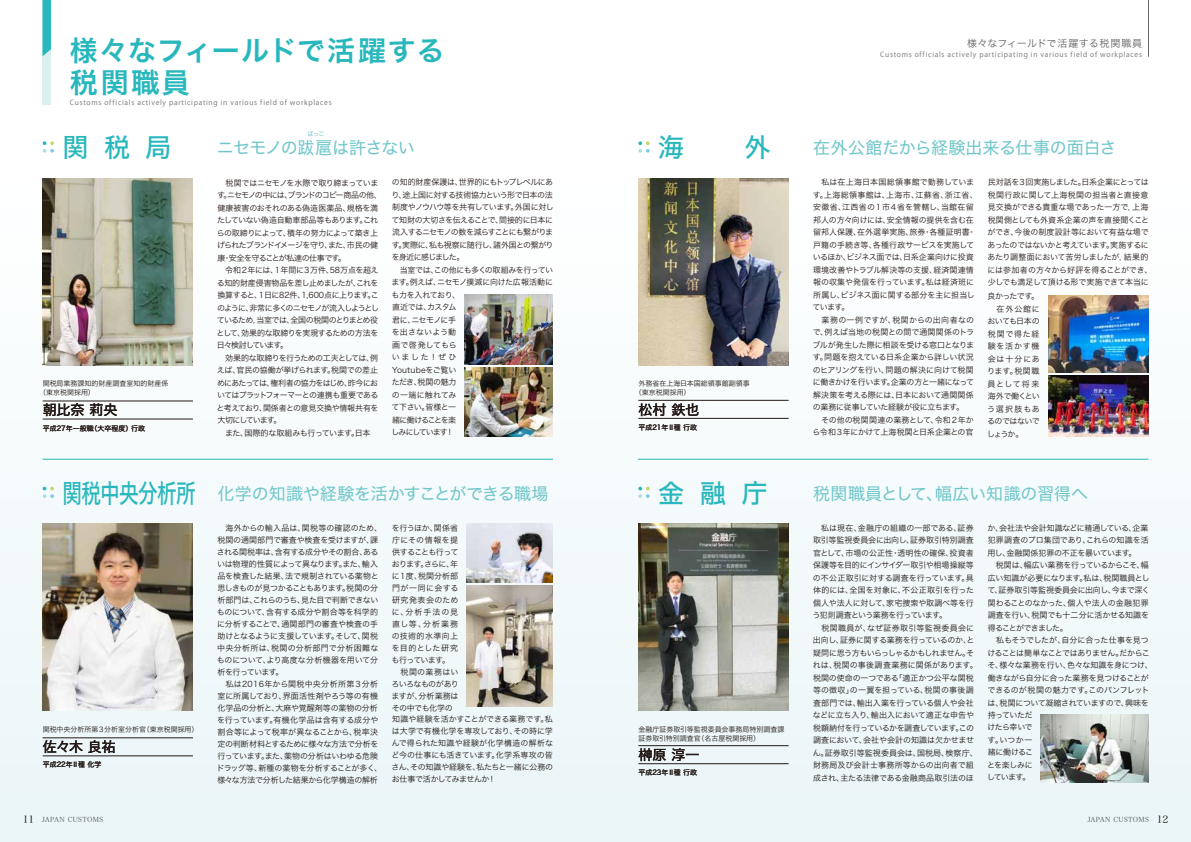
<style>
.page{position:relative;width:1191px;height:842px;background:#fff}
.page>*{position:absolute;margin:0;border:0;box-sizing:border-box;transform-origin:0 0}
.t1{font:28px/32px "Hira Kaku Std N W6";letter-spacing:.05em;color:#28b7bd}
.t2{font:26px "Hira Kaku Std N W5";letter-spacing:.6em;color:#28b7bd}
.t3{font:17px "Hira Kaku Std N W4";letter-spacing:-.01em;color:#70c6ca}
.t4{font:17px "Hira Kaku Std N W4";letter-spacing:-.03em;color:#70c6ca}
.t5{font:14px "Hira Kaku Std N W4";letter-spacing:.005em;color:#231916}
.t6{font:10px "Hira Kaku Std N W3";letter-spacing:.035em;color:#666565}
.t7{font:8px/12.5px "Hira Kaku Std N W3";letter-spacing:-.03em;color:#231916}
.t8{font:8px/12.5px "Hira Kaku Std N W3";letter-spacing:-.065em;color:#231916}
.t9{font:8px/12.5px "Hira Kaku Std N W3";letter-spacing:-.01em;color:#231916}
.t10{font:8px/12.5px "Hira Kaku Std N W3";letter-spacing:-.06em;color:#231916}
.t11{font:8px/12px "Hira Kaku Std N W3";letter-spacing:-.005em;color:#231916}
.t12{font:7px/9px "Hira Kaku Std N W3";color:#231916}
.t13{font:7px "Koz Go Pr 6 N";letter-spacing:.1em;color:#727272}
.t14{font:6.7px "Hira Min Std N W3";letter-spacing:.05em;color:#595857}
.t15{font:6px "Hira Kaku Std N W4";color:#70c6ca}
.s1{font-family:"Hira Kaku Std N W5";font-size:26px;color:#28b7bd}
.s2{font-size:9.9px;color:#231916}
</style>
<div class="page">
<div style="left:0;top:133px;width:1191px;height:709px;background:#f5fbfc"></div>
<img style="left:638px;top:524px;width:150px;height:187px">
<img style="left:43px;top:524px;width:150px;height:187px">
<hr style="left:43px;top:738px;width:150px;height:1px;background:#231916">
<hr style="left:43px;top:756px;width:150px;height:1px;background:#231916">
<svg style="left:43px;top:487px;width:11px;height:11px"></svg>
<img style="left:43px;top:178px;width:150px;height:188px">
<hr style="left:43px;top:401px;width:150px;height:1px;background:#231916">
<hr style="left:43px;top:419px;width:150px;height:1px;background:#231916">
<svg style="left:43px;top:141px;width:11px;height:12px"></svg>
<img style="left:638px;top:178px;width:150px;height:188px">
<hr style="left:638px;top:400px;width:150px;height:1px;background:#231916">
<hr style="left:638px;top:418px;width:150px;height:1px;background:#231916">
<svg style="left:638px;top:141px;width:11px;height:12px"></svg>
<hr style="left:638px;top:745px;width:150px;height:1px;background:#231916">
<hr style="left:638px;top:763px;width:150px;height:1px;background:#231916">
<svg style="left:638px;top:487px;width:11px;height:11px"></svg>
<hr style="left:638px;top:459px;width:510px;height:1px;background:#28b7bd">
<hr style="left:43px;top:459px;width:510px;height:1px;background:#28b7bd">
<div style="left:43px;top:0;width:8px;height:105px;background:#dbefef"></div>
<svg style="left:43px;top:0;width:8px;height:56px"></svg>
<hr style="left:1148px;top:0;width:1px;height:57px;background:#666565">
<img style="left:1048px;top:296px;width:100px;height:76px">
<img style="left:1048px;top:375px;width:100px;height:61px">
<img style="left:1041px;top:714px;width:107px;height:68px">
<img style="left:465px;top:295px;width:88px;height:69px">
<img style="left:465px;top:367px;width:88px;height:69px">
<img style="left:466px;top:524px;width:87px;height:59px">
<img style="left:466px;top:586px;width:87px;height:121px">
<h1 class="t1" style="left:70px;top:35px;width:376px">様々なフィールドで活躍する税関職員</h1>
<p class="t6" style="left:967px;top:35px;width:176px">様々なフィールドで活躍する税関職員</p>
<p class="t13" style="left:880px;top:50px;width:263px">Customs of f icials actively participating in various field of workplaces</p>
<p class="t13" style="left:70px;top:98px;width:263px">Customs of f icials actively participating in various field of workplaces</p>
<p class="t15" style="left:307px;top:130px;width:18px">ばっこ</p>
<h2 class="t2" style="left:63px;top:128px;width:110px">関税局</h2>
<h3 class="t4" style="left:217px;top:135px;width:199px">ニセモノの跋扈は許さない</h3>
<h2 class="t2" style="left:658px;top:128px;width:113px">海　　外</h2>
<h3 class="t3" style="left:813px;top:135px;width:305px">在外公館だから経験出来る仕事の面白さ</h3>
<p class="t12" style="left:39px;top:379px;width:131px;text-indent:4px">関税局業務課知的財産調査室知的財産係（東京税関採用）</p>
<h3 class="t5" style="left:43px;top:399px;width:76px">朝比奈 莉央</h3>
<p class="t12" style="left:43px;top:423px;width:104px">平成27年一般職（大卒程度）行政</p>
<p class="t8" style="left:217px;top:176px;width:167px">　税関ではニセモノを水際で取り締まっています。ニセモノの中には、ブランドのコピー商品の他、健康被害のおそれのある偽造医薬品、規格を満たしていない偽造自動車部品等もあります。これらの取締りによって、積年の努力によって築き上げられたブランドイメージを守り、また、市民の健康・安全を守ることが私達の仕事です。<br>　令和２年には、１年間に３万件、58万点を超える知的財産侵害物品を差し止めましたが、これを換算すると、１日に82件、1,600点に上ります。このように、非常に多くのニセモノが流入しようとしているため，当室では、全国の税関のとりまとめ役として、効果的な取締りを実現するための方法を日々検討しています。<br>　効果的な取締りを行うための工夫としては、例えば、官民の協働が挙げられます。税関での差止めにあたっては、権利者の協力をはじめ、昨今においてはプラットフォーマーとの連携も重要であると考えており、関係者との意見交換や情報共有を大切にしています。<br>　また、国際的な取組みも行っています。日本</p>
<p class="t10" style="left:391px;top:176px;width:164px">の知的財産保護は、世界的にもトップレベルにあり、途上国に対する技術協力という形で日本の法制度やノウハウ等を共有しています。外国に対して知財の大切さを伝えることで、間接的に日本に流入するニセモノの数を減らすことにも繋がります。実際に、私も視察に随行し、諸外国との繋がりを身近に感じました。<br>　当室では、この他にも多くの取組みを行っています。例えば、ニセモノ撲滅に向けた広報活動にも力を入れており、<br>直近では、カスタム<br>君に、ニセモノに手<br>を出さないよう動<br>画で啓発してもら<br>いました！ぜひ<br>Youtubeをご覧い<br>ただき、税関の魅力<br>の一端に触れてみ<br>て下さい。皆様と一<br>緒に働けることを楽<br>しみにしています！</p>
<p class="t9" style="left:812px;top:176px;width:167px">　私は在上海日本国総領事館で勤務しています。上海総領事館は、上海市、江蘇省、浙江省、安徽省、江西省の１市４省を管轄し、当館在留邦人の方々向けには、安全情報の提供を含む在留邦人保護、在外選挙実施、旅券・各種証明書・戸籍の手続き等、各種行政サービスを実施しているほか、ビジネス面では、日系企業向けに投資環境改善やトラブル解決等の支援、経済関連情報の収集や発信を行っています。私は経済班に所属し、ビジネス面に関する部分を主に担当しています。<br>　業務の一例ですが、税関からの出向者なので、例えば当地の税関との間で通関関係のトラブルが発生した際に相談を受ける窓口となります。問題を抱えている日系企業から詳しい状況のヒアリングを行い、問題の解決に向けて税関に働きかけを行います。企業の方と一緒になって解決策を考える際には、日本において通関関係の業務に従事していた経験が役に立ちます。<br>　その他の税関関連の業務として、令和２年から令和３年にかけて上海税関と日系企業との官</p>
<p class="t7" style="left:987px;top:176px;width:167px">民対話を３回実施しました。日系企業にとっては税関行政に関して上海税関の担当者と直接意見交換ができる貴重な場であった一方で，上海税関側としても外資系企業の声を直接聞くことができ、今後の制度設計等において有益な場であったのではないかと考えています。実施するにあたり調整面において苦労しましたが，結果的には参加者の方々から好評を得ることができ、少しでも満足して頂ける形で実施できて本当に</p>
<p class="t7" style="left:987px;top:290px;width:54px;text-align:justify">良かったです。　在外公館においても日本の税関で得た経験を活かす機会は十分にあります。税関職員として将来海外で働くという選択肢もあるのではないでしょうか。</p>
<p class="t12" style="left:635px;top:379px;width:116px;text-indent:4px">外務省在上海日本国総領事館副領事（東京税関採用）</p>
<h3 class="t5" style="left:638px;top:399px;width:63px">松村 鉄也</h3>
<p class="t12" style="left:638px;top:423px;width:60px">平成21年Ⅱ種 行政</p>
<h3 class="t3" style="left:63px;top:480px;width:487px"><span class="s1">関税中央分析所</span> 化学の知識や経験を活かすことができる職場</h3>
<h2 class="t2" style="left:658px;top:473px;width:111px">金融庁</h2>
<h3 class="t3" style="left:813px;top:480px;width:276px">税関職員として、幅広い知識の習得へ</h3>
<p class="t12" style="left:43px;top:724px;width:157px">関税中央分析所第３分析室分析官（東京税関採用）</p>
<h3 class="t5" style="left:43px;top:736px;width:75px">佐々木 良祐</h3>
<p class="t12" style="left:43px;top:760px;width:60px">平成22年Ⅱ種 化学</p>
<p class="t7" style="left:216px;top:522px;width:167px;line-height:12px">　海外からの輸入品は、関税等の確認のため、税関の通関部門で審査や検査を受けますが、課される関税率は、含有する成分やその割合、あるいは物理的性質によって異なります。また、輸入品を検査した結果、法で規制されている薬物と思しきものが見つかることもあります。税関の分析部門は、これらのうち、見た目で判断できないものについて、含有する成分や割合等を科学的に分析することで、通関部門の審査や検査の手助けとなるように支援しています。そして、関税中央分析所は、税関の分析部門で分析困難なものについて、より高度な分析機器を用いて分析を行っています。<br>　私は2016年から関税中央分析所第３分析室に所属しており、界面活性剤やろう等の有機化学品の分析と、大麻や覚醒剤等の薬物の分析を行っています。有機化学品は含有する成分や割合等によって税率が異なることから、税率決定の判断材料とするために様々な方法で分析を行っています。また、薬物の分析はいわゆる危険ドラッグ等、新種の薬物を分析することが多く、様々な方法で分析した結果から化学構造の解析</p>
<p class="t11" style="left:391px;top:522px;width:163px">を行うほか、関係省<br>庁にその情報を提<br>供することも行って<br>おります。さらに、年<br>に１度、税関分析部<br>門が一同に会する<br>研究発表会のため<br>に、分析手法の見<br>直し等、分析業務<br>の技術的水準向上<br>を目的とした研究<br>も行っています。<br>　税関の業務はい<br>ろいろなものがあり<br>ますが、分析業務は<br>その中でも化学の<br>知識や経験を活かすことができる業務です。私は大学で有機化学を専攻しており、その時に学んで得られた知識や経験が化学構造の解析など今の仕事にも活きています。化学系専攻の皆さん、その知識や経験を、私たちと一緒に公務のお仕事で活かしてみませんか！</p>
<p class="t7" style="left:812px;top:521px;width:167px">　私は現在、金融庁の組織の一部である、証券取引等監視委員会に出向し、証券取引特別調査官として、市場の公正性・透明性の確保、投資者保護等を目的にインサイダー取引や相場操縦等の不公正取引に対する調査を行っています。具体的には、全国を対象に、不公正取引を行った個人や法人に対して、家宅捜索や取調べ等を行う犯則調査という業務を行っています。<br>　税関職員が、なぜ証券取引等監視委員会に出向し、証券に関する業務を行っているのか、と疑問に思う方もいらっしゃるかもしれません。それは、税関の事後調査業務に関係があります。税関の使命の一つである「適正かつ公平な関税等の徴収」の一翼を担っている、税関の事後調査部門では、輸出入業を行っている個人や会社などに立ち入り、輸出入において適正な申告や税額納付を行っているかを調査しています。この調査において、会社や会計の知識は欠かせません。証券取引等監視委員会は、国税局、検察庁、財務局及び会計士事務所等からの出向者で組成され、主たる法律である金融商品取引法のほ</p>
<p class="t7" style="left:987px;top:521px;width:167px">か、会社法や会計知識などに精通している、企業犯罪調査のプロ集団であり、これらの知識を活用し、金融関係犯罪の不正を暴いています。<br>　税関は、幅広い業務を行っているからこそ、幅広い知識が必要になります。私は、税関職員として、証券取引等監視委員会に出向し、今まで深く関わることのなかった、個人や法人の金融犯罪調査を行い、税関でも十二分に活かせる知識を得ることができました。<br>　私もそうでしたが、自分に合った仕事を見つけることは簡単なことではありません。だからこそ、様々な業務を行い、色々な知識を身につけ、働きながら自分に合った業務を見つけることができるのが税関の魅力です。このパンフレットは、税関について凝縮されていますので、興味を持っていただ<br>けたら幸いで<br>す。いつか一<br>緒に働けるこ<br>とを楽しみに<br>しています。</p>
<p class="t12" style="left:638px;top:724px;width:148px">金融庁証券取引等監視委員会事務局特別調査課証券取引特別調査官（名古屋税関採用）</p>
<h3 class="t5" style="left:638px;top:744px;width:63px">榊原 淳一</h3>
<p class="t12" style="left:638px;top:768px;width:60px">平成23年Ⅱ種 行政</p>
<p class="t14" style="left:23px;top:815px;width:82px"><span class="s2">11</span> JAPAN CUSTOMS</p>
<p class="t14" style="left:1087px;top:815px;width:82px">JAPAN CUSTOMS <span class="s2">12</span></p>
</div>
